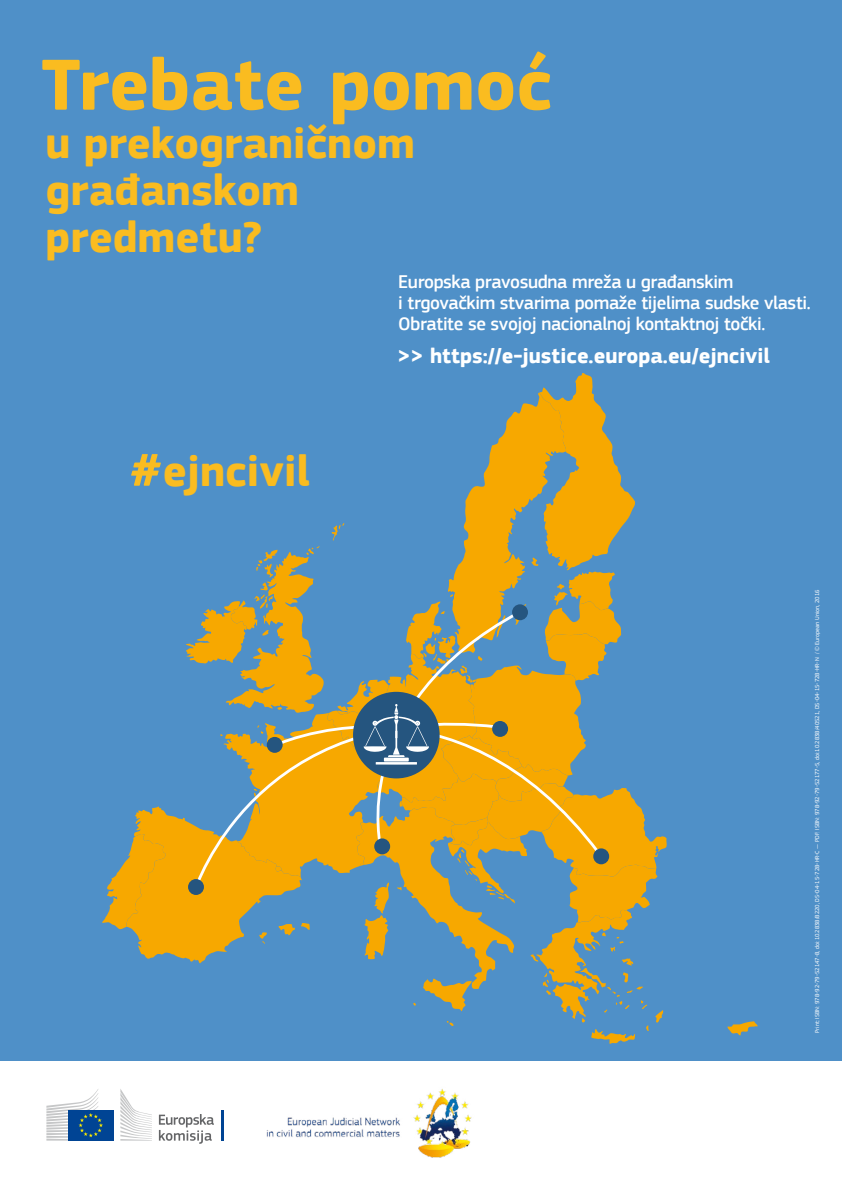
<style>
.page{position:relative;width:842px;height:1191px;background:#fff}
.page>*{position:absolute;margin:0;border:0;box-sizing:border-box;transform-origin:0 0}
.t1{font:700 75px "EC Square Sans Pro";color:#fabc20}
.t2{font:700 45.2px "EC Square Sans Pro";color:#fabc20}
.t3{font:700 45px/47px "EC Square Sans Pro";color:#fabc20}
.t4{font:700 21.8px "EC Square Sans Pro";color:#fff}
.t5{font:500 19px/21.4px "EC Square Sans Pro";letter-spacing:-.02em;color:#fff}
.t6{font:6px "EC Square Sans Pro";color:#fff}
.s1{font-size:56px}
</style>
<div class="page">
<div style="left:0;top:0;width:842px;height:1060px;background:#4f90c8"></div>
<svg style="left:727px;top:1021px;width:31px;height:14px"></svg>
<svg style="left:102px;top:373px;width:565px;height:671px"></svg>
<svg style="left:120px;top:1089px;width:32px;height:51px"></svg>
<div style="left:68px;top:1110px;width:45px;height:30px;background:#004494"></div>
<svg style="left:46px;top:1089px;width:57px;height:51px"></svg>
<svg style="left:159px;top:1114px;width:55px;height:29px"></svg>
<hr style="left:221px;top:1110px;width:3px;height:30px;background:#004494">
<img style="left:266px;top:1089px;width:206px;height:69px">
<h1 class="t1" style="left:41px;top:40px;width:512px">Trebate pomoć</h1>
<h3 class="t3" style="left:45px;top:121px;width:371px">u prekograničnom građanskom predmetu?</h3>
<h3 class="t5" style="left:398px;top:271px;width:414px">Europska pravosudna mreža u građanskim<br>i trgovačkim stvarima pomaže tijelima sudske vlasti.<br>Obratite se svojoj nacionalnoj kontaktnoj točki.</h3>
<h2 class="t2" style="left:129px;top:444px;width:182px"><span class="s1">#</span>ejncivil</h2>
<h3 class="t4" style="left:397px;top:343px;width:374px">&gt;&gt; https://e-justice.europa.eu/ejncivil</h3>
<p class="t6" style="left:814px;top:1032px;width:444px;rotate:-90deg">Print: ISBN: 978-92-79-52147-8, doi:10.2838/8220, DS-04-15-728-HR-C — PDF: ISBN: 978-92-79-52177-5, doi:10.2838/40521, DS-04-15-728-HR-N / © European Union, 2016</p>
</div>
